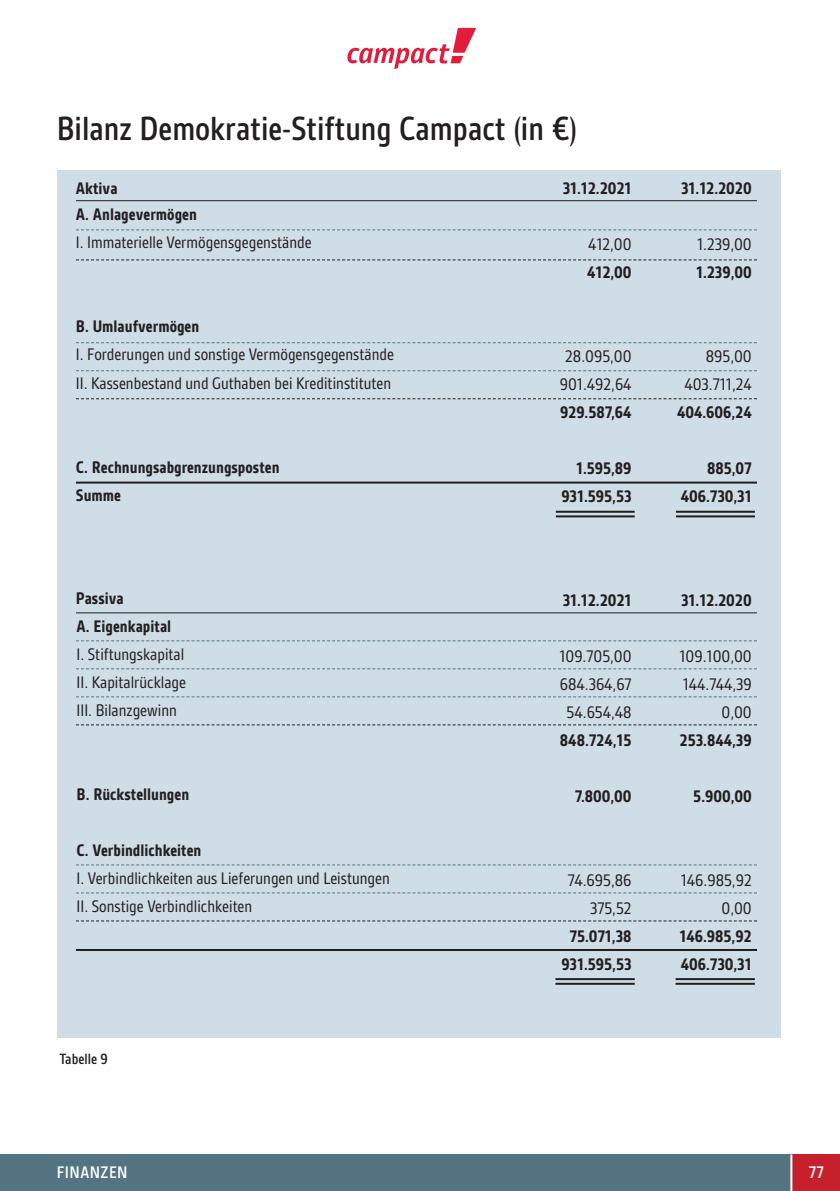
<style>
.page{position:relative;width:840px;height:1191px;background:#fff}
.page>*{position:absolute;margin:0;border:0;box-sizing:border-box;transform-origin:0 0}
.t1{font:500 36px "Gesta Condensed";color:#231f20}
.t2{font:18px/28px "Gesta Condensed";color:#231f20;text-align:right}
.t3{font:700 18px/28px "Gesta Condensed";color:#231f20}
.t4{font:500 18px "Gesta Condensed";letter-spacing:.025em;color:#fff}
.t5{font:500 16px "Gesta Condensed";color:#231f20}
</style>
<div class="page">
<svg style="left:347px;top:28px;width:128px;height:41px"></svg>
<div style="left:57px;top:170px;width:723px;height:388px;background:#cfdde6"></div>
<hr style="left:76px;top:200px;width:680px;height:1px;background:#231f20">
<svg style="left:76px;top:229px;width:680px;height:1px"></svg>
<svg style="left:76px;top:259px;width:680px;height:1px"></svg>
<svg style="left:76px;top:342px;width:680px;height:1px"></svg>
<svg style="left:76px;top:370px;width:680px;height:1px"></svg>
<svg style="left:76px;top:398px;width:680px;height:1px"></svg>
<hr style="left:76px;top:481px;width:680px;height:2px;background:#231f20">
<div style="left:57px;top:546px;width:723px;height:492px;background:#cfdde6"></div>
<hr style="left:76px;top:612px;width:680px;height:1px;background:#231f20">
<svg style="left:76px;top:640px;width:680px;height:1px"></svg>
<svg style="left:76px;top:668px;width:680px;height:1px"></svg>
<svg style="left:76px;top:724px;width:680px;height:1px"></svg>
<hr style="left:76px;top:949px;width:680px;height:2px;background:#231f20">
<hr style="left:675px;top:978px;width:79px;height:2px;background:#231f20">
<hr style="left:675px;top:982px;width:79px;height:2px;background:#231f20">
<hr style="left:675px;top:511px;width:79px;height:2px;background:#231f20">
<hr style="left:675px;top:515px;width:79px;height:2px;background:#231f20">
<hr style="left:555px;top:978px;width:79px;height:2px;background:#231f20">
<hr style="left:555px;top:982px;width:79px;height:2px;background:#231f20">
<hr style="left:555px;top:511px;width:79px;height:2px;background:#231f20">
<hr style="left:555px;top:515px;width:79px;height:2px;background:#231f20">
<div style="left:791px;top:1154px;width:48px;height:37px;background:#c7202d"></div>
<div style="left:0;top:1154px;width:791px;height:37px;background:#557482"></div>
<hr style="left:790px;top:1154px;width:2px;height:37px;background:#fff">
<svg style="left:76px;top:696px;width:680px;height:1px"></svg>
<svg style="left:76px;top:892px;width:680px;height:1px"></svg>
<svg style="left:76px;top:920px;width:680px;height:1px"></svg>
<svg style="left:76px;top:864px;width:680px;height:1px"></svg>
<h1 class="t1" style="left:57px;top:117px;width:522px">Bilanz Demokratie-Stiftung Campact (in €)</h1>
<p class="t3" style="left:76px;top:176px;width:43px">aktiva</p>
<p class="t3" style="left:562px;top:176px;width:70px">31.12.2021</p>
<p class="t3" style="left:76px;top:202px;width:122px">a. anlagevermögen</p>
<p class="t2" style="left:76px;top:230px;width:237px">I. Immaterielle Vermögensgegenstände</p>
<p class="t3" style="left:76px;top:314px;width:125px">b. Umlaufvermögen</p>
<p class="t2" style="left:76px;top:342px;width:319px;text-align:left">I. Forderungen und sonstige Vermögensgegenstände<br>II. Kassenbestand und Guthaben bei Kreditinstituten</p>
<p class="t3" style="left:76px;top:454px;width:205px">c. rechnungsabgrenzungsposten summe</p>
<p class="t3" style="left:76px;top:586px;width:49px">passiva</p>
<p class="t3" style="left:77px;top:614px;width:96px">a. eigenkapital</p>
<p class="t2" style="left:77px;top:642px;width:111px;text-align:justify">I. Stiftungskapital II. Kapitalrücklage III. Bilanzgewinn</p>
<p class="t3" style="left:77px;top:782px;width:114px">b. rückstellungen</p>
<p class="t3" style="left:77px;top:838px;width:126px">c. Verbindlichkeiten</p>
<p class="t2" style="left:77px;top:866px;width:314px;text-align:left">I. Verbindlichkeiten aus Lieferungen und Leistungen<br>II. Sonstige Verbindlichkeiten</p>
<p class="t5" style="left:59px;top:1053px;width:50px">tabelle 9</p>
<p class="t2" style="left:587px;top:232px;width:45px">412,00</p>
<p class="t3" style="left:586px;top:260px;width:46px">412,00</p>
<p class="t2" style="left:559px;top:344px;width:73px;text-align:center">28.095,00<br>901.492,64</p>
<p class="t3" style="left:559px;top:400px;width:73px">929.587,64</p>
<p class="t3" style="left:561px;top:456px;width:72px;text-align:right">1.595,89<br>931.595,53</p>
<p class="t3" style="left:562px;top:588px;width:70px">31.12.2021</p>
<p class="t2" style="left:559px;top:644px;width:74px;text-align:center">109.705,00<br>684.364,67<br>54.654,48</p>
<p class="t3" style="left:559px;top:728px;width:73px">848.724,15</p>
<p class="t3" style="left:574px;top:784px;width:58px">7.800,00</p>
<p class="t2" style="left:567px;top:868px;width:65px">74.695,86<br>375,52</p>
<p class="t3" style="left:561px;top:924px;width:72px;text-align:center">75.071,38<br>931.595,53</p>
<p class="t3" style="left:680px;top:176px;width:72px">31.12.2020</p>
<p class="t2" style="left:696px;top:232px;width:56px">1.239,00</p>
<p class="t3" style="left:695px;top:260px;width:57px">1.239,00</p>
<p class="t2" style="left:684px;top:344px;width:69px">895,00<br>403.711,24</p>
<p class="t3" style="left:676px;top:400px;width:76px">404.606,24</p>
<p class="t3" style="left:680px;top:456px;width:72px;text-align:right">885,07<br>406.730,31</p>
<p class="t3" style="left:680px;top:588px;width:72px">31.12.2020</p>
<p class="t2" style="left:679px;top:644px;width:74px">109.100,00<br>144.744,39<br>0,00</p>
<p class="t3" style="left:679px;top:728px;width:74px">253.844,39</p>
<p class="t3" style="left:693px;top:784px;width:60px">5.900,00</p>
<p class="t2" style="left:680px;top:868px;width:72px">146.985,92<br>0,00</p>
<p class="t3" style="left:679px;top:924px;width:74px">146.985,92<br>406.730,31</p>
<p class="t4" style="left:57px;top:1166px;width:72px">FInAnZEn</p>
<p class="t4" style="left:808px;top:1166px;width:16px">77</p>
</div>
